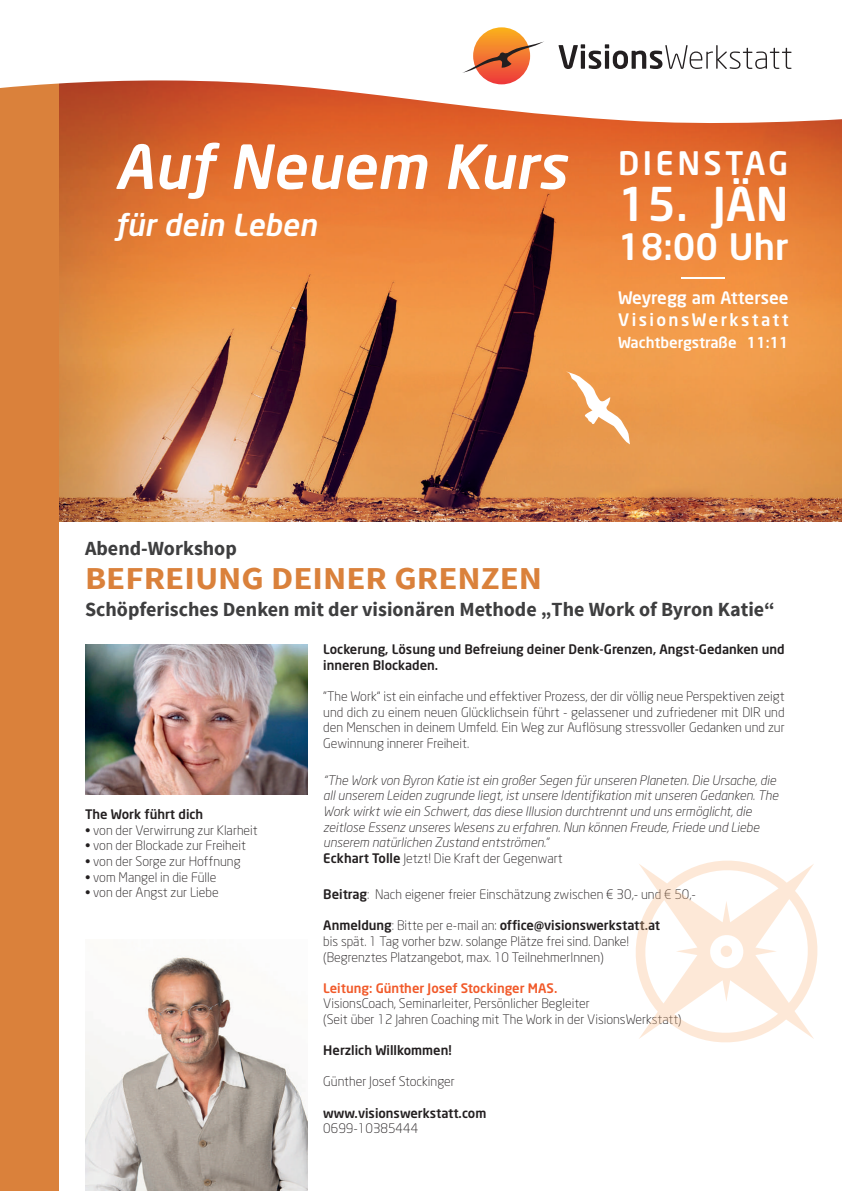
<style>
.page{position:relative;width:842px;height:1191px;background:#fff}
.page>*{position:absolute;margin:0;border:0;box-sizing:border-box;transform-origin:0 0}
.t1{font:italic 500 60px "Neo Sans";color:#fff}
.t2{font:500 46px "Neo Sans";color:#fff}
.t3{font:500 36px "Neo Sans";color:#fff}
.t4{font:500 32px "Neo Sans";letter-spacing:.105em;color:#fff}
.t5{font:700 31.9px "Source Sans Pro";color:#da813b;scale:1.1 1}
.t6{font:italic 500 30px "Neo Sans";color:#fff}
.t7{font:700 20px "Source Sans Pro";color:#3e3e3f}
.t8{font:500 17px/22px "Neo Sans";letter-spacing:.115em;color:#fff}
.t9{font:500 15px "Neo Sans";color:#fff}
.t10{font:300 13px/15.6px "Neo Sans";color:#231f20}
.t11{font:italic 300 13px/15.6px "Neo Sans";color:#231f20}
.t12{font:500 13px/15.6px "Neo Sans";color:#231f20}
.t13{font:500 13px "Neo Sans";color:#f15929}
.s1{font-weight:500;font-style:normal}
.s2{font-style:normal}
.s3{font-weight:500}
</style>
<div class="page">
<img style="left:59px;top:126px;width:783px;height:395px">
<img style="left:85px;top:644px;width:223px;height:150px">
<hr style="left:681px;top:278px;width:44px;height:1px;background:#fff">
<img style="left:85px;top:955px;width:223px;height:236px">
<svg style="left:566px;top:371px;width:64px;height:73px"></svg>
<svg style="left:636px;top:860px;width:181px;height:182px"></svg>
<div style="left:0;top:0;width:59px;height:1191px;background:#da813b"></div>
<svg style="left:0;top:0;width:842px;height:126px"></svg>
<svg style="left:558px;top:44px;width:233px;height:25px"></svg>
<svg style="left:473px;top:27px;width:57px;height:57px"></svg>
<svg style="left:462px;top:41px;width:82px;height:32px"></svg>
<h1 class="t1" style="left:115px;top:129px;width:453px">Auf Neuem Kurs</h1>
<h3 class="t6" style="left:115px;top:206px;width:203px">für dein Leben</h3>
<h3 class="t4" style="left:618px;top:143px;width:172px">DIENSTAG</h3>
<h2 class="t2" style="left:618px;top:175px;width:172px">15. JÄN</h2>
<h3 class="t3" style="left:618px;top:224px;width:172px">18:00 Uhr</h3>
<h3 class="t8" style="left:618px;top:286px;width:172px">Weyregg am Attersee<br>VisionsWerkstatt</h3>
<p class="t9" style="left:618px;top:333px;width:172px">Wachtbergstraße 11:11</p>
<h3 class="t7" style="left:85px;top:535px;width:153px">Abend-Workshop</h3>
<h3 class="t5" style="left:85px;top:558px;width:417px">BEFREIUNG DEINER GRENZEN</h3>
<h3 class="t7" style="left:85px;top:596px;width:691px">Schöpferisches Denken mit der visionären Methode „The Work of Byron Katie“</h3>
<p class="t12" style="left:85px;top:806px;width:120px">The Work führt dich</p>
<p class="t10" style="left:85px;top:822px;width:174px">• von der Verwirrung zur Klarheit</p>
<p class="t10" style="left:85px;top:837px;width:163px">• von der Blockade zur Freiheit</p>
<p class="t10" style="left:85px;top:853px;width:157px">• von der Sorge zur Hoffnung</p>
<p class="t10" style="left:85px;top:869px;width:133px">• vom Mangel in die Fülle</p>
<p class="t10" style="left:85px;top:884px;width:135px">• von der Angst zur Liebe</p>
<p class="t12" style="left:323px;top:641px;width:463px">Lockerung, Lösung und Befreiung deiner Denk-Grenzen, Angst-Gedanken und inneren Blockaden.</p>
<p class="t10" style="left:323px;top:688px;width:463px;text-align:justify">"The Work“ ist ein einfache und effektiver Prozess, der dir völlig neue Perspektiven zeigt und dich zu einem neuen Glücklichsein führt - gelassener und zufriedener mit DIR und den Menschen in deinem Umfeld. Ein Weg zur Auflösung stressvoller Gedanken und zur Gewinnung innerer Freiheit.</p>
<p class="t11" style="left:323px;top:772px;width:457px">“The Work von Byron Katie ist ein großer Segen für unseren Planeten. Die Ursache, die all unserem Leiden zugrunde liegt, ist unsere Identifikation mit unseren Gedanken. The Work wirkt wie ein Schwert, das diese Illusion durchtrennt und uns ermöglicht, die zeitlose Essenz unseres Wesens zu erfahren. Nun können Freude, Friede und Liebe unserem natürlichen Zustand entströmen.”<br><span class="s1">Eckhart Tolle</span> <span class="s2">Jetzt! Die Kraft der Gegenwart</span></p>
<p class="t10" style="left:323px;top:886px;width:374px"><span class="s3">Beitrag</span>: Nach eigener freier Einschätzung zwischen € 30,- und € 50,-</p>
<p class="t10" style="left:323px;top:917px;width:338px"><span class="s3">Anmeldung</span>: Bitte per e-mail an: <span class="s3">office@visionswerkstatt.at </span>bis spät. 1 Tag vorher bzw. solange Plätze frei sind. Danke! (Begrenztes Platzangebot, max. 10 TeilnehmerInnen)</p>
<p class="t13" style="left:323px;top:979px;width:236px">Leitung: Günther Josef Stockinger MAS.</p>
<p class="t10" style="left:323px;top:995px;width:360px">VisionsCoach, Seminarleiter, Persönlicher Begleiter<br>(Seit über 12 Jahren Coaching mit The Work in der VisionsWerkstatt)</p>
<p class="t12" style="left:323px;top:1042px;width:130px">Herzlich Willkommen!</p>
<p class="t10" style="left:323px;top:1073px;width:133px">Günther Josef Stockinger</p>
<p class="t12" style="left:323px;top:1104px;width:165px">www.visionswerkstatt.com</p>
<p class="t10" style="left:323px;top:1120px;width:96px">0699-10385444</p>
</div>
